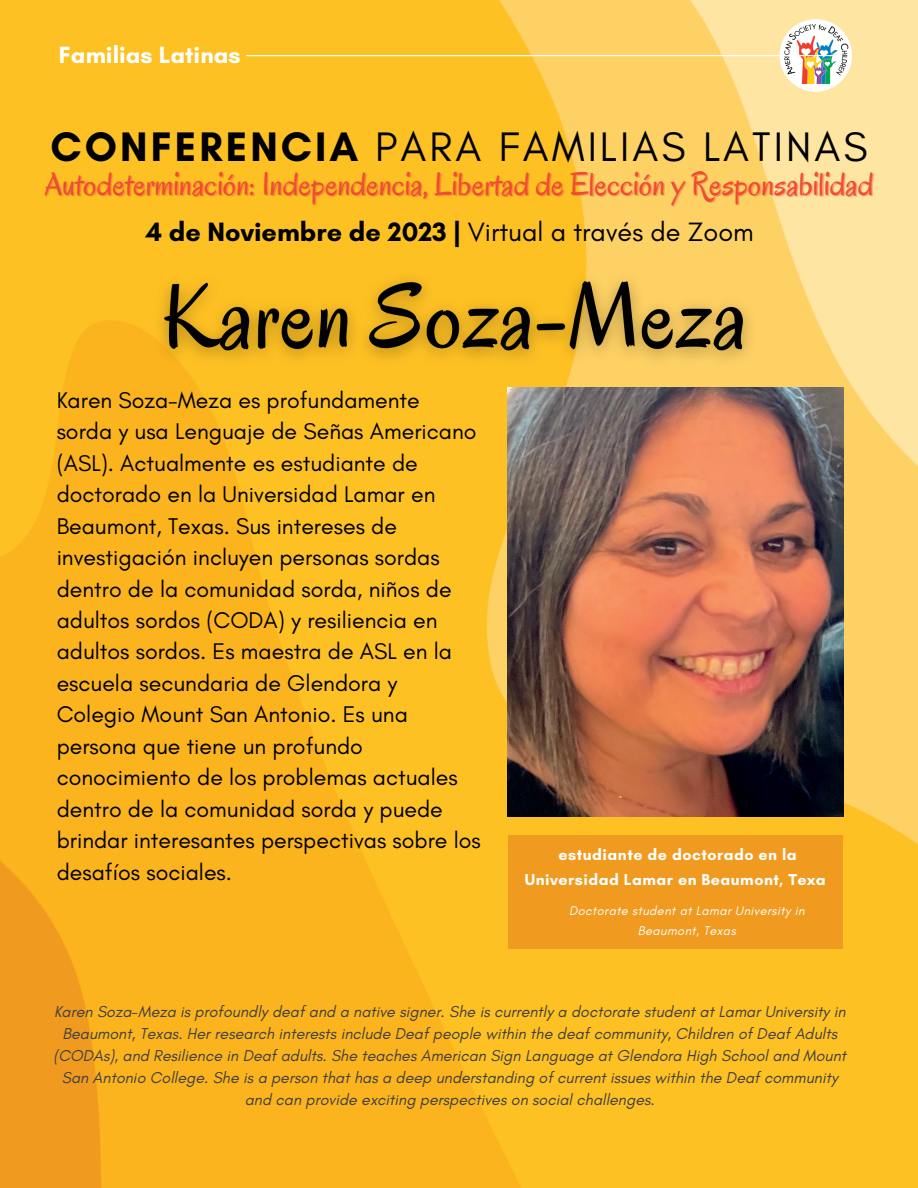
<style>
.page{position:relative;width:918px;height:1188px;background:#fff}
.page>*{position:absolute;margin:0;border:0;box-sizing:border-box;transform-origin:0 0}
.t1{font:42px "Glacial Indifference";letter-spacing:.075em;color:#000}
.t2{font:33px "Oregano";color:#ef4c33}
.t3{font:27px "Glacial Indifference";color:#000}
.t4{font:700 24px "Glacial Indifference";color:#fff}
.t5{font:23.1px/31.5px "Glacial Indifference";color:#000}
.t6{font:italic 16.05px/21.9px "Glacial Indifference";color:#3f3f3f;text-align:center}
.t7{font:700 16.05px/24.9px "Glacial Indifference";letter-spacing:.03em;color:#fff;text-align:center}
.t8{font:italic 12.9px/20.1px "Glacial Indifference";letter-spacing:.03em;color:#fff;text-align:center}
.s1{font-weight:700}
</style>
<div class="page">
<img style="left:0;top:0;width:918px;height:1188px">
<img style="left:508px;top:387px;width:335px;height:429px">
<div style="left:508px;top:835px;width:335px;height:114px;background:#f09a1f"></div>
<img style="left:139px;top:240px;width:631px;height:164px">
<div style="left:779px;top:19px;width:73px;height:73px;background:#fff;border-radius:50%"></div>
<img style="left:779px;top:19px;width:73px;height:65px">
<hr style="left:247px;top:55px;width:586px;height:1px;background:#fff">
<p class="t4" style="left:59px;top:40px;width:183px">Familias Latinas</p>
<p class="t1" style="left:50px;top:121px;width:819px"><span class="s1">CONFERENCIA</span> PARA FAMILIAS LATINAS</p>
<p class="t2" style="left:44px;top:163px;width:831px">Autodeterminación: Independencia, Libertad de Elección y Responsabilidad</p>
<p class="t3" style="left:146px;top:215px;width:610px"><span class="s1">4 de Noviembre de 2023 |</span> Virtual a través de Zoom</p>
<p class="t5" style="left:57px;top:384px;width:426px">Karen Soza-Meza es profundamente sorda y usa Lenguaje de Señas Americano (ASL). Actualmente es estudiante de doctorado en la Universidad Lamar en Beaumont, Texas. Sus intereses de investigación incluyen personas sordas dentro de la comunidad sorda, niños de adultos sordos (CODA) y resiliencia en adultos sordos. Es maestra de ASL en la escuela secundaria de Glendora y Colegio Mount San Antonio. Es una persona que tiene un profundo conocimiento de los problemas actuales dentro de la comunidad sorda y puede brindar interesantes perspectivas sobre los desafíos sociales.</p>
<p class="t7" style="left:525px;top:842px;width:302px">estudiante de doctorado en la<br>Universidad Lamar en Beaumont, Texa</p>
<p class="t8" style="left:569px;top:901px;width:237px">Doctorate student at Lamar University in<br>Beaumont, Texas</p>
<p class="t6" style="left:53px;top:1000px;width:794px">Karen Soza-Meza is profoundly deaf and a native signer. She is currently a doctorate student at Lamar University in Beaumont, Texas. Her research interests include Deaf people within the deaf community, Children of Deaf Adults (CODAs), and Resilience in Deaf adults. She teaches American Sign Language at Glendora High School and Mount San Antonio College. She is a person that has a deep understanding of current issues within the Deaf community and can provide exciting perspectives on social challenges.</p>
</div>
